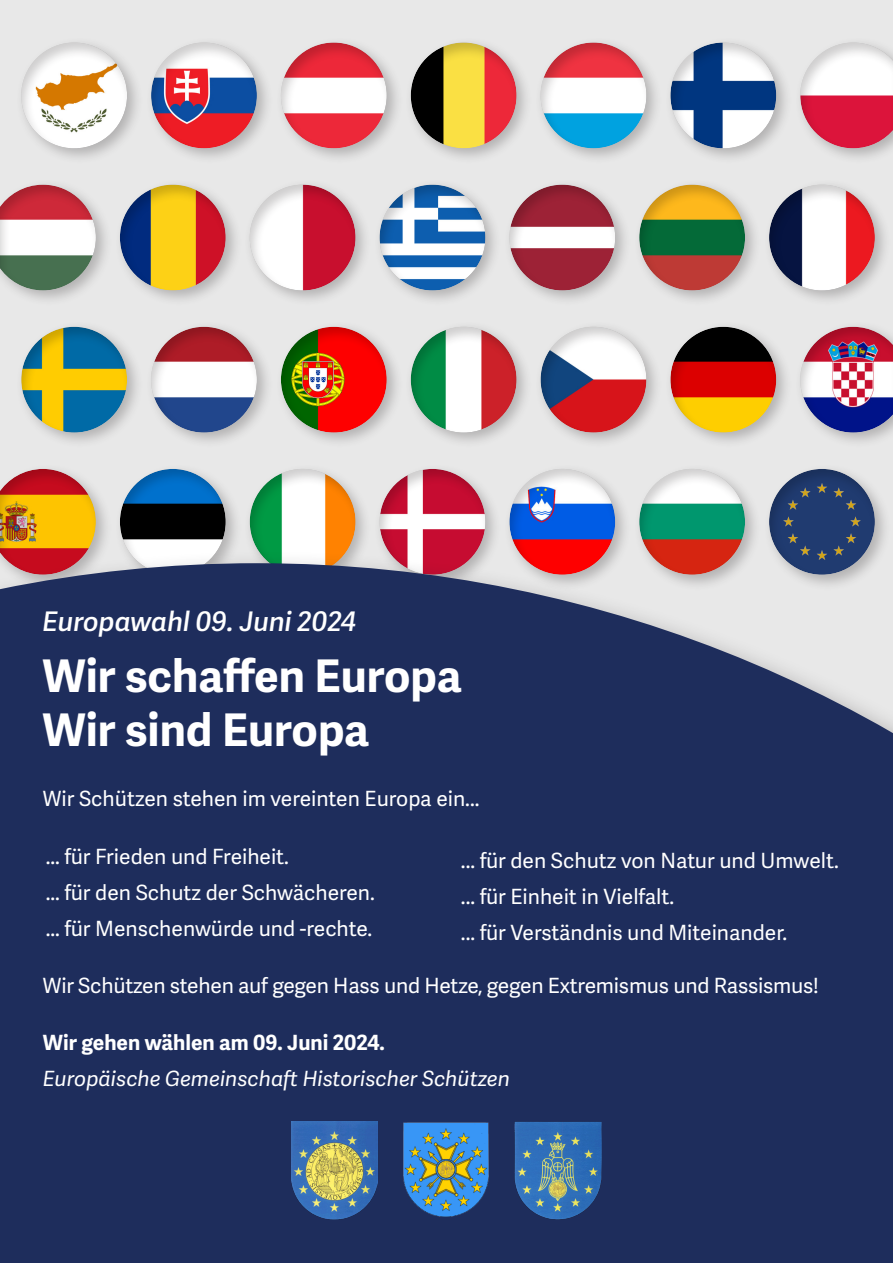
<style>
.page{position:relative;width:893px;height:1263px;background:#e8e8e8}
.page>*{position:absolute;margin:0;border:0;box-sizing:border-box;transform-origin:0 0}
.t1{font:700 45px "Adelle Sans";color:#fff}
.t2{font:italic 600 27px "Adelle Sans";color:#fff}
.t3{font:21px "Adelle Sans";color:#fff}
.t4{font:italic 21px "Adelle Sans";color:#fff}
.t5{font:700 21px "Adelle Sans";color:#fff}
</style>
<div class="page">
<div style="left:405px;top:37px;width:128px;height:127px;background:#231f20;opacity:.27"></div>
<div style="left:411px;top:40px;width:108px;height:108px;background:#231f20;opacity:.22"></div>
<div style="left:634px;top:463px;width:127px;height:128px;background:#231f20;opacity:.27"></div>
<div style="left:639px;top:467px;width:108px;height:108px;background:#231f20;opacity:.22"></div>
<div style="left:374px;top:463px;width:127px;height:128px;background:#231f20;opacity:.27"></div>
<div style="left:379px;top:467px;width:108px;height:108px;background:#231f20;opacity:.22"></div>
<div style="left:665px;top:321px;width:127px;height:128px;background:#231f20;opacity:.27"></div>
<div style="left:670px;top:325px;width:108px;height:108px;background:#231f20;opacity:.22"></div>
<div style="left:114px;top:463px;width:128px;height:128px;background:#231f20;opacity:.27"></div>
<div style="left:120px;top:467px;width:108px;height:108px;background:#231f20;opacity:.22"></div>
<div style="left:665px;top:37px;width:127px;height:127px;background:#231f20;opacity:.27"></div>
<div style="left:670px;top:40px;width:108px;height:108px;background:#231f20;opacity:.22"></div>
<div style="left:374px;top:179px;width:127px;height:128px;background:#231f20;opacity:.27"></div>
<div style="left:379px;top:182px;width:108px;height:108px;background:#231f20;opacity:.22"></div>
<div style="left:763px;top:179px;width:128px;height:128px;background:#231f20;opacity:.27"></div>
<div style="left:769px;top:182px;width:108px;height:108px;background:#231f20;opacity:.22"></div>
<div style="left:244px;top:463px;width:128px;height:128px;background:#231f20;opacity:.27"></div>
<div style="left:250px;top:467px;width:108px;height:108px;background:#231f20;opacity:.22"></div>
<div style="left:405px;top:321px;width:128px;height:128px;background:#231f20;opacity:.27"></div>
<div style="left:411px;top:325px;width:108px;height:108px;background:#231f20;opacity:.22"></div>
<div style="left:795px;top:321px;width:98px;height:128px;background:#231f20;opacity:.27"></div>
<div style="left:800px;top:325px;width:93px;height:108px;background:#231f20;opacity:.22"></div>
<div style="left:504px;top:179px;width:127px;height:128px;background:#231f20;opacity:.27"></div>
<div style="left:509px;top:182px;width:108px;height:108px;background:#231f20;opacity:.22"></div>
<div style="left:244px;top:179px;width:128px;height:128px;background:#231f20;opacity:.27"></div>
<div style="left:250px;top:182px;width:108px;height:108px;background:#231f20;opacity:.22"></div>
<div style="left:634px;top:179px;width:127px;height:128px;background:#231f20;opacity:.27"></div>
<div style="left:639px;top:182px;width:108px;height:108px;background:#231f20;opacity:.22"></div>
<div style="left:535px;top:37px;width:127px;height:127px;background:#231f20;opacity:.27"></div>
<div style="left:540px;top:40px;width:108px;height:108px;background:#231f20;opacity:.22"></div>
<div style="left:146px;top:321px;width:127px;height:128px;background:#231f20;opacity:.27"></div>
<div style="left:151px;top:325px;width:108px;height:108px;background:#231f20;opacity:.22"></div>
<div style="left:275px;top:37px;width:128px;height:127px;background:#231f20;opacity:.27"></div>
<div style="left:281px;top:40px;width:108px;height:108px;background:#231f20;opacity:.22"></div>
<div style="left:114px;top:179px;width:128px;height:128px;background:#231f20;opacity:.27"></div>
<div style="left:120px;top:182px;width:108px;height:108px;background:#231f20;opacity:.22"></div>
<div style="left:275px;top:321px;width:128px;height:128px;background:#231f20;opacity:.27"></div>
<div style="left:281px;top:325px;width:108px;height:108px;background:#231f20;opacity:.22"></div>
<div style="left:795px;top:37px;width:98px;height:127px;background:#231f20;opacity:.27"></div>
<div style="left:800px;top:40px;width:93px;height:108px;background:#231f20;opacity:.22"></div>
<div style="left:504px;top:463px;width:127px;height:128px;background:#231f20;opacity:.27"></div>
<div style="left:509px;top:467px;width:108px;height:108px;background:#231f20;opacity:.22"></div>
<div style="left:146px;top:37px;width:127px;height:127px;background:#231f20;opacity:.27"></div>
<div style="left:151px;top:40px;width:108px;height:108px;background:#231f20;opacity:.22"></div>
<div style="left:16px;top:321px;width:127px;height:128px;background:#231f20;opacity:.27"></div>
<div style="left:21px;top:325px;width:108px;height:108px;background:#231f20;opacity:.22"></div>
<div style="left:16px;top:37px;width:127px;height:127px;background:#231f20;opacity:.27"></div>
<div style="left:21px;top:40px;width:108px;height:108px;background:#231f20;opacity:.22"></div>
<div style="left:0;top:179px;width:112px;height:128px;background:#231f20;opacity:.27"></div>
<div style="left:0;top:182px;width:98px;height:108px;background:#231f20;opacity:.22"></div>
<div style="left:0;top:463px;width:112px;height:128px;background:#231f20;opacity:.27"></div>
<div style="left:0;top:467px;width:98px;height:108px;background:#231f20;opacity:.22"></div>
<div style="left:535px;top:321px;width:127px;height:128px;background:#231f20;opacity:.27"></div>
<div style="left:540px;top:325px;width:108px;height:108px;background:#231f20;opacity:.22"></div>
<div style="left:763px;top:463px;width:128px;height:128px;background:#231f20;opacity:.27"></div>
<div style="left:769px;top:467px;width:108px;height:108px;background:#231f20;opacity:.22"></div>
<div style="left:780px;top:480px;width:84px;height:83px;background:#231f20;opacity:.22"></div>
<div style="left:0;top:563px;width:893px;height:700px;background:#1e2d5c"></div>
<img style="left:291px;top:1122px;width:86px;height:98px">
<img style="left:402px;top:1122px;width:88px;height:96px">
<img style="left:515px;top:1122px;width:87px;height:98px">
<p class="t2" style="left:43px;top:606px;width:315px">Europawahl 09. Juni 2024</p>
<p class="t1" style="left:43px;top:649px;width:421px">Wir schaffen Europa</p>
<p class="t1" style="left:43px;top:703px;width:328px">Wir sind Europa</p>
<p class="t3" style="left:43px;top:787px;width:438px">Wir Schützen stehen im vereinten Europa ein...</p>
<p class="t3" style="left:46px;top:844px;width:245px">... für Frieden und Freiheit.</p>
<p class="t3" style="left:46px;top:880px;width:331px">... für den Schutz der Schwächeren.</p>
<p class="t3" style="left:46px;top:916px;width:328px">... für Menschenwürde und -rechte.</p>
<p class="t3" style="left:461px;top:849px;width:379px">... für den Schutz von Natur und Umwelt.</p>
<p class="t3" style="left:461px;top:885px;width:215px">... für Einheit in Vielfalt.</p>
<p class="t3" style="left:461px;top:921px;width:328px">... für Verständnis und Miteinander.</p>
<p class="t3" style="left:43px;top:973px;width:777px">Wir Schützen stehen auf gegen Hass und Hetze, gegen Extremismus und Rassismus!</p>
<p class="t5" style="left:43px;top:1030px;width:343px">Wir gehen wählen am 09. Juni 2024.</p>
<p class="t4" style="left:43px;top:1066px;width:469px">Europäische Gemeinschaft Historischer Schützen</p>
</div>
